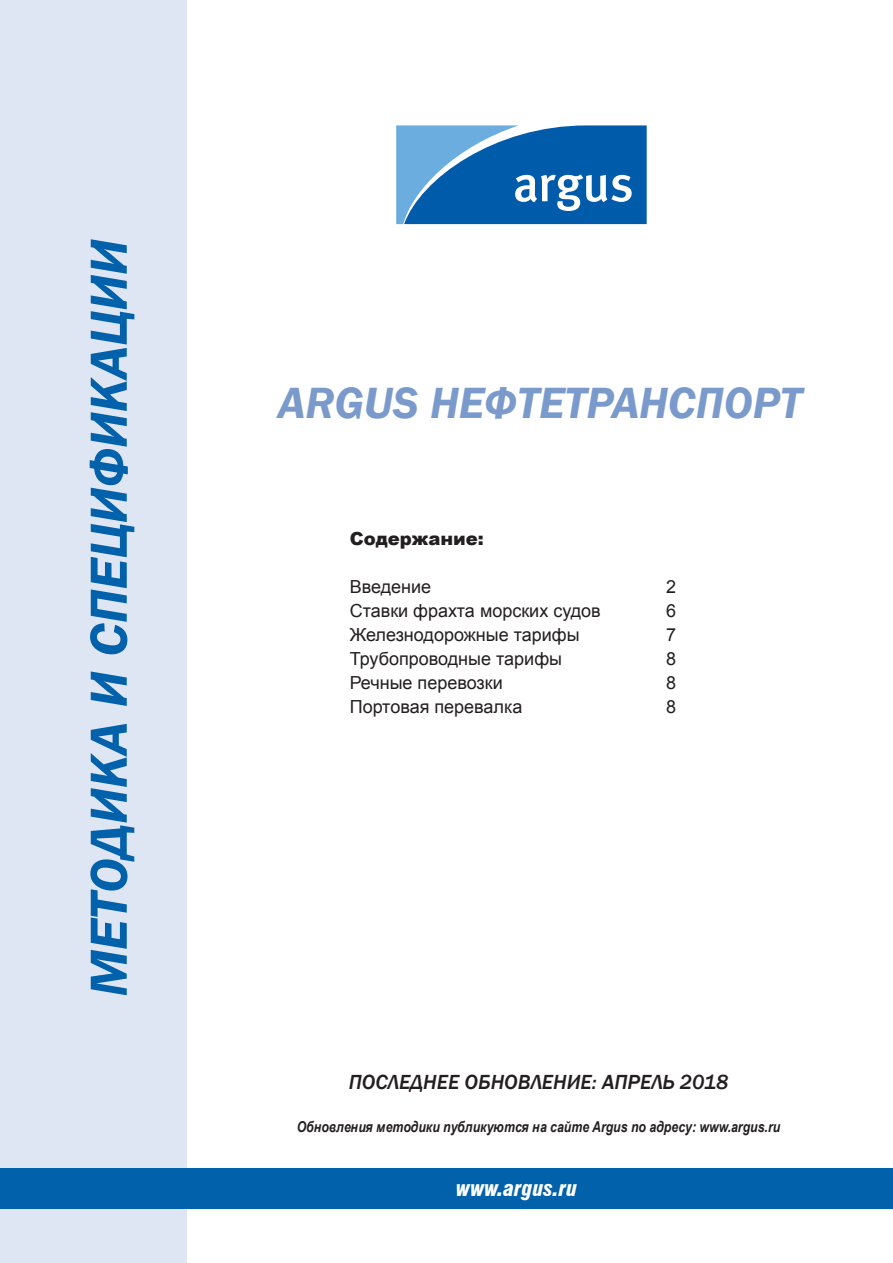
<style>
.page{position:relative;width:893px;height:1263px;background:#fff}
.page>*{position:absolute;margin:0;border:0;box-sizing:border-box;transform-origin:0 0}
.t1{font:italic 600 54px "Franklin Gothic";letter-spacing:-.005em;color:#0161aa}
.t2{font:italic 600 45px "Franklin Gothic";color:#7b9acc}
.t3{font:italic 500 21px "Franklin Gothic";color:#231f20}
.t4{font:italic 900 condensed 21px "Swiss 721 BT";color:#fff}
.t5{font:18px "Arial";color:#231f20}
.t6{font:900 18px "Arial";color:#231f20}
.t7{font:italic 700 15px "Arial Narrow";color:#231f20}
</style>
<div class="page">
<div style="left:0;top:0;width:186px;height:1263px;background:#dfe6f3"></div>
<div style="left:0;top:1168px;width:893px;height:41px;background:#0161aa"></div>
<svg style="left:396px;top:125px;width:251px;height:99px;background:#317dbe"></svg>
<h1 class="t1" style="left:74px;top:996px;width:759px;rotate:-90deg">МЕТОДИКА И СПЕЦИФИКАЦИИ</h1>
<h2 class="t2" style="left:278px;top:374px;width:526px">ARGUS НЕФТЕТРАНСПОРТ</h2>
<p class="t6" style="left:350px;top:526px;width:136px">Содержание:</p>
<p class="t5" style="left:350px;top:575px;width:83px">Введение</p>
<p class="t5" style="left:666px;top:575px;width:12px">2</p>
<p class="t5" style="left:350px;top:599px;width:253px">Ставки фрахта морских судов</p>
<p class="t5" style="left:666px;top:599px;width:12px">6</p>
<p class="t5" style="left:350px;top:623px;width:231px">Железнодорожные тарифы</p>
<p class="t5" style="left:666px;top:623px;width:12px">7</p>
<p class="t5" style="left:350px;top:647px;width:214px">Трубопроводные тарифы</p>
<p class="t5" style="left:666px;top:647px;width:12px">8</p>
<p class="t5" style="left:350px;top:671px;width:155px">Речные перевозки</p>
<p class="t5" style="left:666px;top:671px;width:12px">8</p>
<p class="t5" style="left:350px;top:695px;width:174px">Портовая перевалка</p>
<p class="t5" style="left:666px;top:695px;width:12px">8</p>
<p class="t3" style="left:349px;top:1069px;width:381px">последнее обновление: АПРЕЛЬ 2018</p>
<p class="t7" style="left:297px;top:1115px;width:485px">Обновления методики публикуются на сайте Argus по адресу: www.argus.ru</p>
<p class="t4" style="left:456px;top:1176px;width:123px">www.argus.ru</p>
</div>
